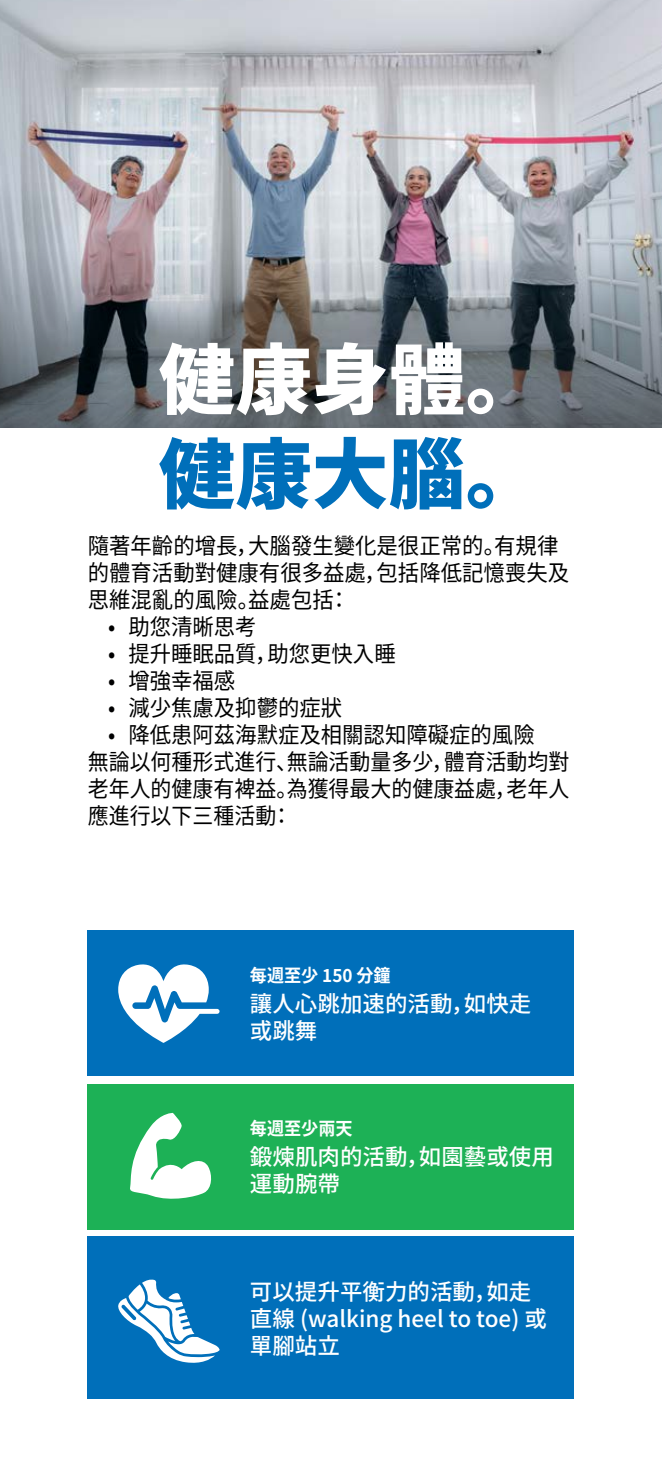
<style>
.page{position:relative;width:662px;height:1472px;background:#fff}
.page>*{position:absolute;margin:0;border:0;box-sizing:border-box;transform-origin:0 0}
.t1{font:900 76.5px "Noto Sans CJ Kjp";color:#fff}
.t2{font:900 76.5px "Noto Sans CJ Kjp";color:#006fba}
.t3{font:22.5px/27px "Noto Sans CJ Kjp";color:#000001;scale:.95 1}
.t4{font:500 22.5px/27px "Noto Sans CJ Kjp";color:#fff}
.t5{font:22.5px/27px "Noto Sans CJ Kjp";color:#000001;text-align:justify;scale:.93 1}
.t6{font:700 18px "Noto Sans CJ Kjp";color:#fff;scale:.95 1}
</style>
<div class="page">
<img style="left:0;top:0;width:662px;height:197px">
<svg style="left:0;top:197px;width:662px;height:230px;background:#81848b"></svg>
<div style="left:88px;top:930px;width:486px;height:146px;background:#006fba"></div>
<div style="left:88px;top:1083px;width:486px;height:146px;background:#1db156"></div>
<svg style="left:118px;top:964px;width:101px;height:79px"></svg>
<svg style="left:130px;top:1112px;width:82px;height:87px"></svg>
<div style="left:88px;top:1236px;width:486px;height:162px;background:#006fba"></div>
<svg style="left:118px;top:1279px;width:102px;height:84px"></svg>
<svg style="left:0;top:0;width:7px;height:7px"></svg>
<p class="t1" style="left:159px;top:336px;width:385px">健康身體。</p>
<p class="t2" style="left:159px;top:431px;width:385px">健康大腦。</p>
<p class="t3" style="left:88px;top:533px;width:508px">隨著年齡的增長，大腦發生變化是很正常的。有規律的體育活動對健康有很多益處，包括降低記憶喪失及思維混亂的風險。益處包括：</p>
<p class="t3" style="left:108px;top:614px;width:158px">• 助您清晰思考</p>
<p class="t3" style="left:108px;top:641px;width:304px">• 提升睡眠品質，助您更快入睡</p>
<p class="t3" style="left:108px;top:668px;width:135px">• 增強幸福感</p>
<p class="t3" style="left:108px;top:695px;width:248px">• 減少焦慮及抑鬱的症狀</p>
<p class="t3" style="left:108px;top:722px;width:450px">• 降低患阿茲海默症及相關認知障礙症的風險</p>
<p class="t5" style="left:88px;top:749px;width:519px">無論以何種形式進行、無論活動量多少，體育活動均對老年人的健康有裨益。為獲得最大的健康益處，老年人應進行以下三種活動：</p>
<p class="t6" style="left:250px;top:965px;width:149px">每週至少 150 分鐘</p>
<p class="t4" style="left:250px;top:991px;width:283px">讓人心跳加速的活動，如快走或跳舞</p>
<p class="t6" style="left:250px;top:1118px;width:109px">每週至少兩天</p>
<p class="t4" style="left:250px;top:1144px;width:305px">鍛煉肌肉的活動，如園藝或使用運動腕帶</p>
<p class="t4" style="left:250px;top:1278px;width:298px">可以提升平衡力的活動，如走直線 (walking heel to toe) 或單腳站立</p>
</div>
